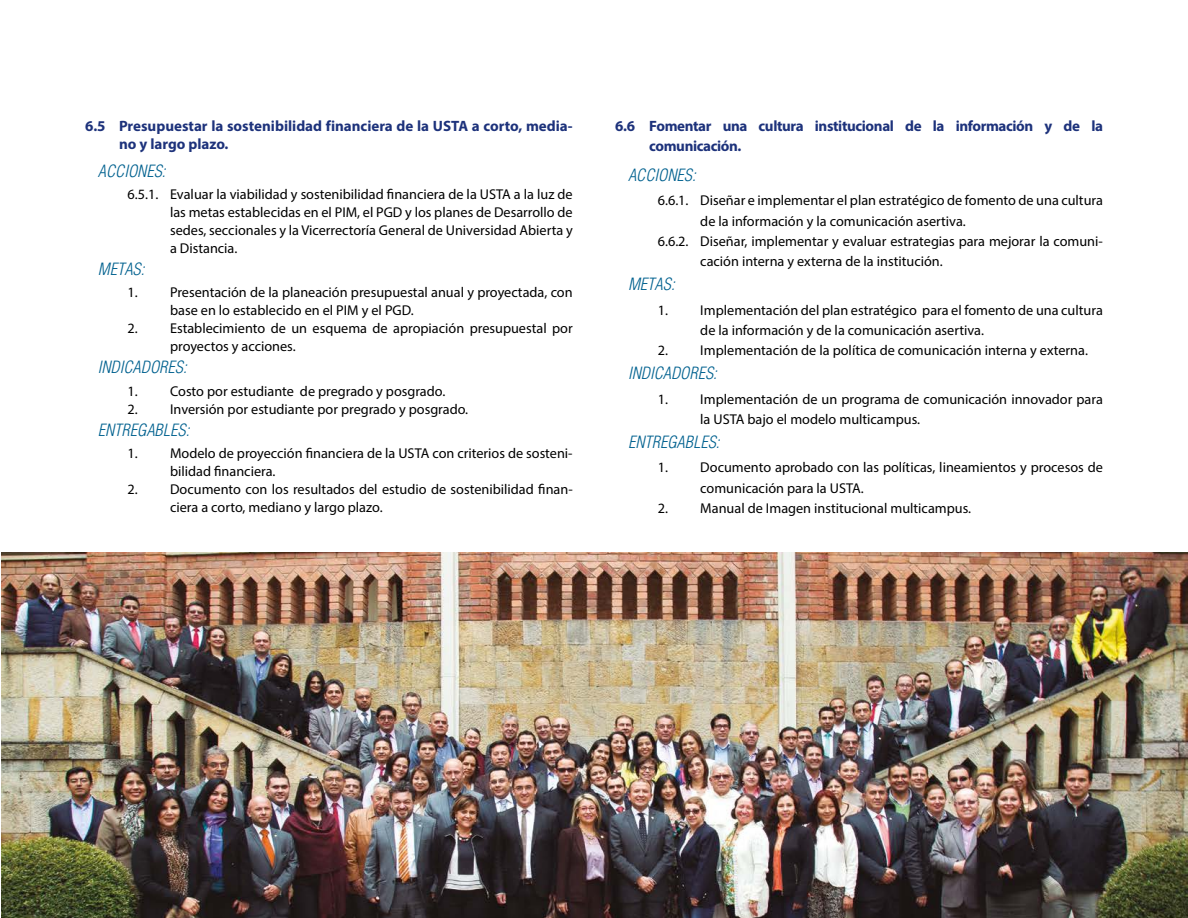
<style>
.page{position:relative;width:1188px;height:918px;background:#fff}
.page>*{position:absolute;margin:0;border:0;box-sizing:border-box;transform-origin:0 0}
.t1{font:italic 300 condensed 16.5px "Helvetica LT Std";color:#00618f}
.t2{font:700 15px/18px "Myriad Pro";letter-spacing:-.01em;color:#1d327b}
.t3{font:14.25px/18px "Myriad Pro";color:#000}
</style>
<div class="page">
<img style="left:1px;top:553px;width:1186px;height:365px">
<p class="t2" style="left:119px;top:116px;width:455px;text-indent:-34px">6.5 Presupuestar la sostenibilidad financiera de la USTA a corto, media&shy;no y largo plazo.</p>
<p class="t1" style="left:98px;top:160px;width:69px">ACCIONES:</p>
<p class="t3" style="left:170px;top:185px;width:404px;text-align:justify;text-indent:-43px">6.5.1. Evaluar la viabilidad y sostenibilidad financiera de la USTA a la luz de las metas establecidas en el PIM, el PGD y los planes de Desarrollo de sedes, seccionales y la Vicerrectoría General de Universidad Abierta y a Distancia.</p>
<p class="t1" style="left:98px;top:259px;width:48px">METAS:</p>
<p class="t3" style="left:170px;top:283px;width:404px;text-indent:-43px">1. Presentación de la planeación presupuestal anual y proyectada, con base en lo establecido en el PIM y el PGD.</p>
<p class="t3" style="left:170px;top:319px;width:404px;text-indent:-43px">2. Establecimiento de un esquema de apropiación presupuestal por proyectos y acciones.</p>
<p class="t1" style="left:98px;top:357px;width:90px">INDICADORES:</p>
<p class="t3" style="left:128px;top:382px;width:319px">1. Costo por estudiante de pregrado y posgrado.</p>
<p class="t3" style="left:128px;top:400px;width:342px">2. Inversión por estudiante por pregrado y posgrado.</p>
<p class="t1" style="left:98px;top:419px;width:93px">ENTREGABLES:</p>
<p class="t3" style="left:170px;top:444px;width:404px;text-indent:-43px">1. Modelo de proyección financiera de la USTA con criterios de sosteni&shy;bilidad financiera.</p>
<p class="t3" style="left:170px;top:480px;width:404px;text-indent:-43px">2. Documento con los resultados del estudio de sostenibilidad finan&shy;ciera a corto, mediano y largo plazo.</p>
<p class="t2" style="left:649px;top:115px;width:455px;line-height:20.2px;text-indent:-34px">6.6 Fomentar una cultura institucional de la información y de la comunicación.</p>
<p class="t1" style="left:628px;top:165px;width:69px">ACCIONES:</p>
<p class="t3" style="left:658px;top:191px;width:447px">6.6.1. Diseñar e implementar el plan estratégico de fomento de una cultura</p>
<p class="t3" style="left:700px;top:212px;width:267px">de la información y la comunicación asertiva.</p>
<p class="t3" style="left:658px;top:232px;width:447px">6.6.2. Diseñar, implementar y evaluar estrategias para mejorar la comuni-</p>
<p class="t3" style="left:700px;top:252px;width:244px">cación interna y externa de la institución.</p>
<p class="t1" style="left:628px;top:274px;width:48px">METAS:</p>
<p class="t3" style="left:700px;top:300px;width:404px;line-height:20.1px;text-indent:-43px">1. Implementación del plan estratégico para el fomento de una cultura de la información y de la comunicación asertiva.</p>
<p class="t3" style="left:658px;top:341px;width:432px">2. Implementación de la política de comunicación interna y externa.</p>
<p class="t1" style="left:628px;top:363px;width:90px">INDICADORES:</p>
<p class="t3" style="left:700px;top:389px;width:404px;line-height:20.1px;text-indent:-43px">1. Implementación de un programa de comunicación innovador para la USTA bajo el modelo multicampus.</p>
<p class="t1" style="left:628px;top:432px;width:93px">ENTREGABLES:</p>
<p class="t3" style="left:700px;top:457px;width:404px;line-height:20.1px;text-indent:-43px">1. Documento aprobado con las políticas, lineamientos y procesos de comunicación para la USTA.</p>
<p class="t3" style="left:658px;top:499px;width:315px">2. Manual de Imagen institucional multicampus.</p>
</div>
